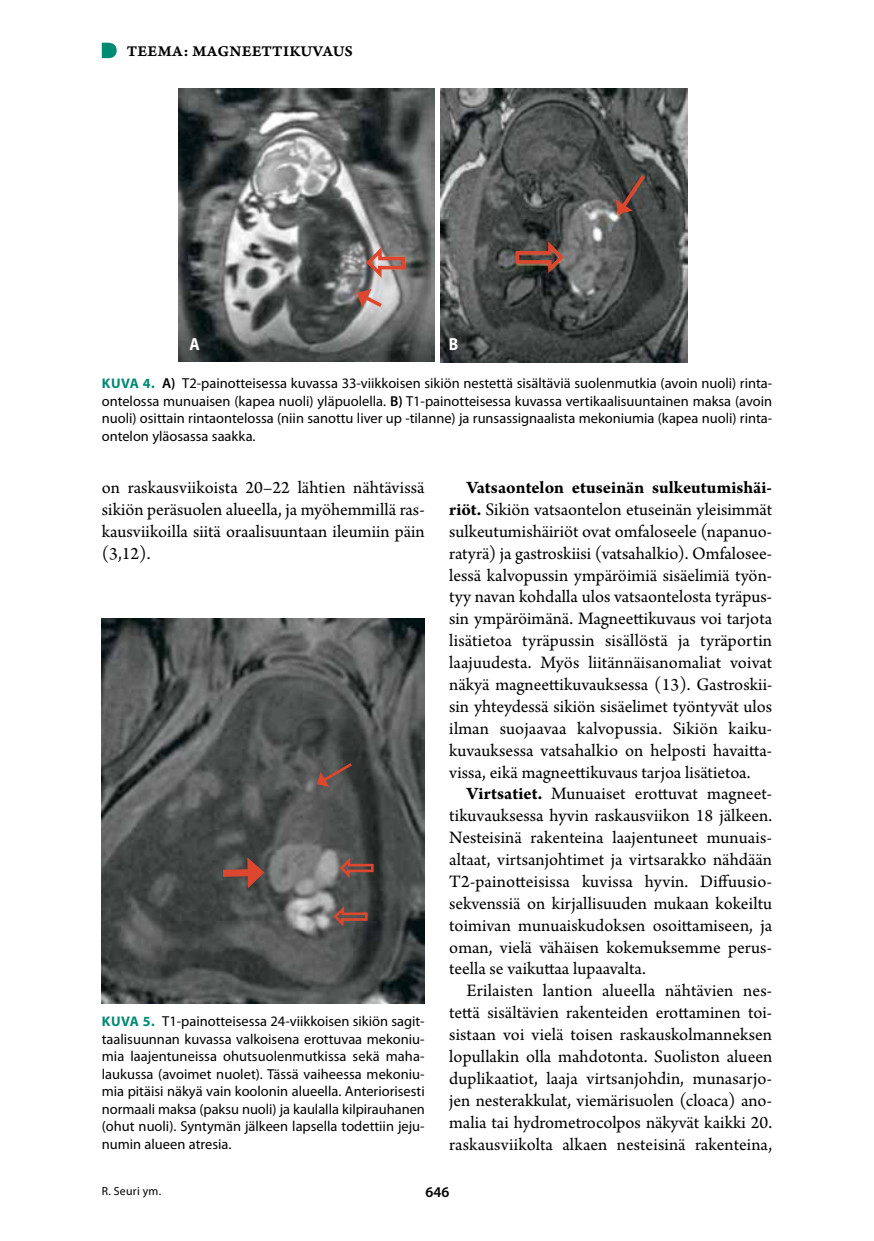
<style>
.page{position:relative;width:874px;height:1241px;background:#fff}
.page>*{position:absolute;margin:0;border:0;box-sizing:border-box;transform-origin:0 0}
.t1{font:18.38px/21.9px "Arno Pro";color:#000;text-align:justify}
.t2{font:700 17.5px "Myriad Pro";color:#fff;scale:.9 1}
.t3{font:15.75px "Arno Pro Smbd Caption";letter-spacing:.015em;color:#000}
.t4{font:600 14.88px "Myriad Pro";color:#000}
.t5{font:14.35px/17.5px "Myriad Pro";color:#000;text-align:justify}
.t6{font:11.9px "Myriad Pro";letter-spacing:.02em;color:#000}
.s1{font-weight:700;font-size:14px;color:#008974}
.s2{font-weight:600}
.s3{font-weight:700}
</style>
<div class="page">
<svg style="left:102px;top:43px;width:15px;height:15px"></svg>
<img style="left:179px;top:88px;width:255px;height:273px">
<img style="left:440px;top:88px;width:247px;height:274px">
<svg style="left:513px;top:237px;width:53px;height:40px;background:#61453d"></svg>
<svg style="left:363px;top:243px;width:44px;height:39px;background:#a1817b"></svg>
<svg style="left:615px;top:171px;width:32px;height:43px"></svg>
<svg style="left:357px;top:289px;width:28px;height:21px"></svg>
<img style="left:102px;top:618px;width:322px;height:385px">
<svg style="left:337px;top:854px;width:38px;height:27px"></svg>
<svg style="left:331px;top:902px;width:38px;height:27px"></svg>
<svg style="left:317px;top:760px;width:37px;height:26px"></svg>
<svg style="left:216px;top:857px;width:48px;height:31px"></svg>
<p class="t3" style="left:127px;top:41px;width:227px">TEEMA: MAGNEETTIKUVAUS</p>
<p class="t2" style="left:189px;top:332px;width:13px">A</p>
<p class="t2" style="left:448px;top:332px;width:12px">B</p>
<p class="t5" style="left:102px;top:374px;width:671px"><span class="s1">KUVA 4.</span> <span class="s2">A)</span> T2-painotteisessa kuvassa 33-viikkoisen sikiön nestettä sisältäviä suolenmutkia (avoin nuoli) rinta&shy;ontelossa munuaisen (kapea nuoli) yläpuolella. <span class="s2">B)</span> T1-painotteisessa kuvassa vertikaalisuuntainen maksa (avoin nuoli) osittain rintaontelossa (niin sanottu liver up ‑tilanne) ja runsassignaalista mekoniumia (kapea nuoli) rinta&shy;ontelon yläosassa saakka.</p>
<p class="t1" style="left:102px;top:477px;width:324px">on raskausviikoista 20–22 lähtien nähtävissä sikiön peräsuolen alueella, ja myöhemmillä ras&shy;kausviikoilla siitä oraalisuuntaan ileumiin päin (3,12).</p>
<p class="t1" style="left:449px;top:477px;width:324px;text-indent:17px"><span class="s3">Vatsaontelon etuseinän sulkeutumishäi&shy;riöt.</span> Sikiön vatsaontelon etuseinän yleisimmät sulkeutumishäiriöt ovat omfaloseele (napanuo&shy;ratyrä) ja gastroskiisi (vatsahalkio). Omfalosee&shy;lessä kalvopussin ympäröimiä sisäelimiä työn&shy;tyy navan kohdalla ulos vatsaontelosta tyräpus&shy;sin ympäröimänä. Magneettikuvaus voi tarjota lisätietoa tyräpussin sisällöstä ja tyräportin laajuudesta. Myös liitännäisanomaliat voivat näkyä magneettikuvauksessa (13). Gastroskii&shy;sin yhteydessä sikiön sisäelimet työntyvät ulos ilman suojaavaa kalvopussia. Sikiön kaiku&shy;kuvauksessa vatsahalkio on helposti havaitta&shy;vissa, eikä magneettikuvaus tarjoa lisätietoa.</p>
<p class="t1" style="left:449px;top:783px;width:324px;text-indent:17px"><span class="s3">Virtsatiet.</span> Munuaiset erottuvat magneet&shy;tikuvauksessa hyvin raskausviikon 18 jälkeen.<br>Nesteisinä rakenteina laajentuneet munuais&shy;altaat, virtsanjohtimet ja virtsarakko nähdään T2-painotteisissa kuvissa hyvin. Diffuusio&shy;sekvenssiä on kirjallisuuden mukaan kokeiltu toimivan munuaiskudoksen osoittamiseen, ja oman, vielä vähäisen kokemuksemme perus&shy;teella se vaikuttaa lupaavalta.</p>
<p class="t1" style="left:449px;top:980px;width:324px;text-indent:17px">Erilaisten lantion alueella nähtävien nes&shy;tettä sisältävien rakenteiden erottaminen toi&shy;sistaan voi vielä toisen raskauskolmanneksen lopullakin olla mahdotonta. Suoliston alueen duplikaatiot, laaja virtsanjohdin, munasarjo&shy;jen nesterakkulat, viemärisuolen (cloaca) ano&shy;malia tai hydrometrocolpos näkyvät kaikki 20. raskausviikolta alkaen nesteisinä rakenteina,</p>
<p class="t5" style="left:102px;top:1012px;width:324px"><span class="s1">KUVA 5.</span> T1-painotteisessa 24-viikkoisen sikiön sagit&shy;taalisuunnan kuvassa valkoisena erottuvaa mekoniu&shy;mia laajentuneissa ohutsuolenmutkissa sekä maha&shy;laukussa (avoimet nuolet). Tässä vaiheessa mekoniu&shy;mia pitäisi näkyä vain koolonin alueella. Anteriorisesti normaali maksa (paksu nuoli) ja kaulalla kilpirauhanen (ohut nuoli). Syntymän jälkeen lapsella todettiin jeju&shy;numin alueen atresia.</p>
<p class="t6" style="left:102px;top:1183px;width:61px">R. Seuri ym.</p>
<p class="t4" style="left:425px;top:1182px;width:25px">646</p>
</div>
